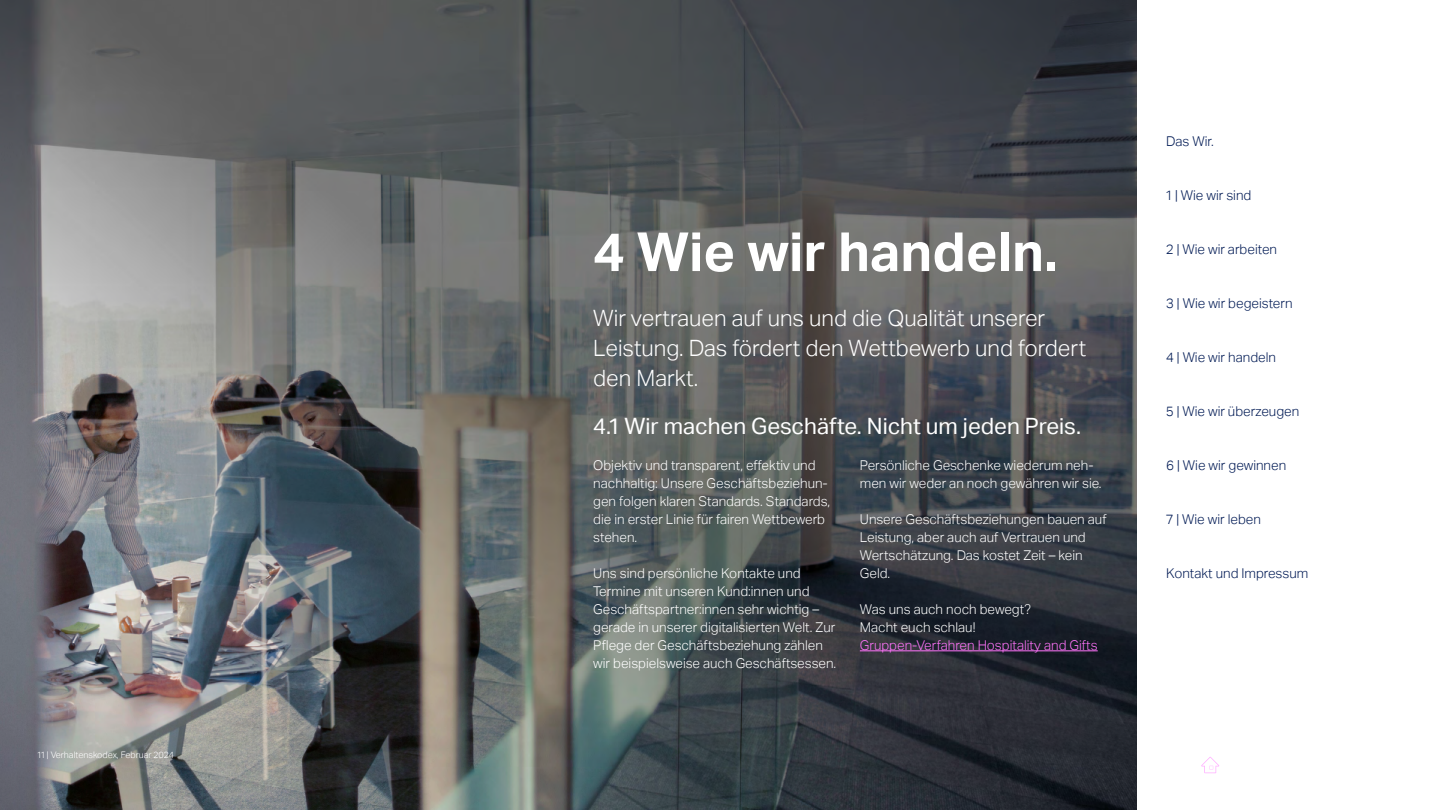
<style>
.page{position:relative;width:1440px;height:810px;background:#fff}
.page>*{position:absolute;margin:0;border:0;box-sizing:border-box;transform-origin:0 0}
.Kapitelüberschrift_1_ohne{font:700 54px "Aktiv Grotesk";color:#fff}
.Einleitung_Kapitel{font:300 22.5px/30px "Aktiv Grotesk";color:#fff}
.Kapitelüberschrift_2_ohne{font:22.5px "Aktiv Grotesk";color:#fff}
.Fließtext_18_24pt{font:300 13.5px/18px "Aktiv Grotesk";color:#fff}
.t1{font:300 13.5px "Aktiv Grotesk";color:#001a54}
.Fließtext_18_24pt-2{font:300 13.5px "Aktiv Grotesk";color:#ff73fa}
.t2{font:300 9px "Aktiv Grotesk";color:#fff}
</style>
<div class="page">
<img style="left:0;top:0;width:1137px;height:810px">
<hr style="left:860px;top:650px;width:238px;height:1px;background:#ff73fa">
<svg style="left:1201px;top:757px;width:18px;height:16px"></svg>
<p class="t2" style="left:38px;top:749px;width:138px">11 | Verhaltenskodex, Februar 2024</p>
<p class="Kapitelüberschrift_1_ohne" style="left:593px;top:221px;width:466px">4 Wie wir handeln.</p>
<p class="Einleitung_Kapitel" style="left:593px;top:303px;width:494px">Wir vertrauen auf uns und die Qualität unserer<br>Leistung. Das fördert den Wettbewerb und fordert den Markt.</p>
<p class="Kapitelüberschrift_2_ohne" style="left:593px;top:413px;width:489px">4.1 Wir machen Geschäfte. Nicht um jeden Preis.</p>
<p class="Fließtext_18_24pt" style="left:593px;top:456px;width:239px">Objektiv und transparent, effektiv und nachhaltig: Unsere Geschäftsbeziehun&shy;gen folgen klaren Standards. Standards, die in erster Linie für fairen Wettbewerb stehen.</p>
<p class="Fließtext_18_24pt" style="left:593px;top:564px;width:245px">Uns sind persönliche Kontakte und Termine mit unseren Kund:innen und Geschäftspartner:innen sehr wichtig – gerade in unserer digitalisierten Welt. Zur Pflege der Geschäftsbeziehung zählen wir beispielsweise auch Geschäftsessen.</p>
<p class="Fließtext_18_24pt" style="left:860px;top:456px;width:243px">Persönliche Geschenke wiederum neh&shy;men wir weder an noch gewähren wir sie.</p>
<p class="Fließtext_18_24pt" style="left:860px;top:510px;width:248px">Unsere Geschäftsbeziehungen bauen auf<br>Leistung, aber auch auf Vertrauen und<br>Wertschätzung. Das kostet Zeit – kein<br>Geld.</p>
<p class="Fließtext_18_24pt" style="left:860px;top:600px;width:173px">Was uns auch noch bewegt?<br>Macht euch schlau!</p>
<p class="Fließtext_18_24pt-2" style="left:860px;top:637px;width:239px">Gruppen-Verfahren Hospitality and Gifts</p>
<p class="t1" style="left:1166px;top:133px;width:49px">Das Wir.</p>
<p class="t1" style="left:1166px;top:187px;width:87px">1 | Wie wir sind</p>
<p class="t1" style="left:1166px;top:241px;width:112px">2 | Wie wir arbeiten</p>
<p class="t1" style="left:1166px;top:295px;width:128px">3 | Wie wir begeistern</p>
<p class="t1" style="left:1166px;top:349px;width:111px">4 | Wie wir handeln</p>
<p class="t1" style="left:1166px;top:403px;width:135px">5 | Wie wir überzeugen</p>
<p class="t1" style="left:1166px;top:457px;width:122px">6 | Wie wir gewinnen</p>
<p class="t1" style="left:1166px;top:511px;width:96px">7 | Wie wir leben</p>
<p class="t1" style="left:1166px;top:565px;width:144px">Kontakt und Impressum</p>
</div>
